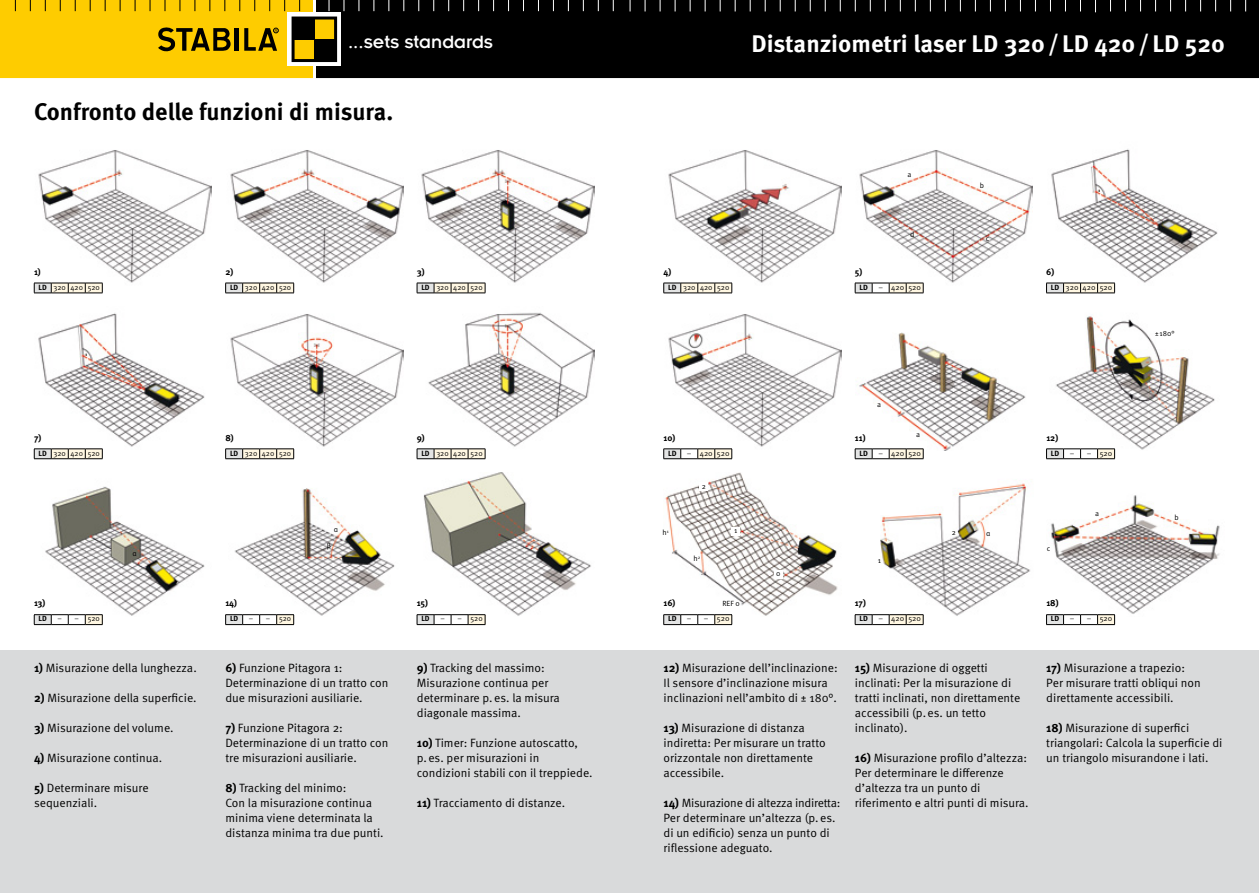
<style>
.page{position:relative;width:1259px;height:893px;background:#fff}
.page>*{position:absolute;margin:0;border:0;box-sizing:border-box;transform-origin:0 0}
.t1{font:700 24px "Meta Pro";color:#fff}
.t2{font:700 24px "Meta Pro";color:#000}
.t3{font:19.5px "Insignia";color:#fff}
.t4{font:12px/15px "Meta Pro";color:#000}
.t5{font:700 9px "Meta Pro";color:#000}
.t6{font:7.5px "Meta Pro";color:#000}
.t7{font:7.5px "Meta Pro";color:#000;scale:1.04 1}
.t8{font:700 7.5px "Meta Pro";color:#000}
.s1{font-weight:700}
</style>
<div class="page">
<svg style="left:312px;top:0;width:1px;height:78px"></svg>
<div style="left:316px;top:0;width:313px;height:78px;background:#000"></div>
<div style="left:0;top:0;width:312px;height:78px;background:#fecc00"></div>
<div style="left:288px;top:13px;width:53px;height:53px;background:linear-gradient(to right,#fff,#fff)"></div>
<div style="left:293px;top:39px;width:21px;height:22px;background:#fecc00"></div>
<div style="left:314px;top:18px;width:21px;height:21px;background:#fecc00"></div>
<div style="left:293px;top:18px;width:21px;height:21px;background:#000"></div>
<div style="left:314px;top:39px;width:21px;height:22px;background:#000"></div>
<div style="left:291px;top:17px;width:46px;height:45px;border:3px solid #000"></div>
<svg style="left:244px;top:28px;width:34px;height:23px"></svg>
<div style="left:234px;top:28px;width:5px;height:23px;background:#000"></div>
<svg style="left:158px;top:27px;width:73px;height:25px"></svg>
<div style="left:629px;top:0;width:630px;height:78px;background:#000"></div>
<svg style="left:1095px;top:0;width:1px;height:12px"></svg>
<div style="left:0;top:651px;width:1259px;height:242px;background:#d9dadb"></div>
<img style="left:1051px;top:495px;width:169px;height:122px">
<svg style="left:0;top:78px;width:1259px;height:1px"></svg>
<img style="left:665px;top:472px;width:173px;height:145px">
<img style="left:423px;top:472px;width:168px;height:144px">
<img style="left:234px;top:488px;width:161px;height:129px">
<img style="left:45px;top:486px;width:160px;height:130px">
<img style="left:1049px;top:314px;width:166px;height:137px">
<img style="left:856px;top:150px;width:176px;height:133px">
<img style="left:664px;top:314px;width:177px;height:137px">
<img style="left:880px;top:483px;width:151px;height:133px">
<img style="left:664px;top:150px;width:177px;height:136px">
<img style="left:418px;top:150px;width:176px;height:133px">
<img style="left:226px;top:150px;width:177px;height:136px">
<img style="left:35px;top:150px;width:177px;height:133px">
<img style="left:226px;top:314px;width:177px;height:137px">
<img style="left:35px;top:313px;width:170px;height:136px">
<img style="left:418px;top:312px;width:176px;height:137px">
<svg style="left:225px;top:449px;width:69px;height:10px"></svg>
<svg style="left:34px;top:283px;width:69px;height:11px"></svg>
<svg style="left:225px;top:283px;width:69px;height:11px"></svg>
<svg style="left:417px;top:283px;width:69px;height:11px"></svg>
<svg style="left:34px;top:449px;width:69px;height:10px"></svg>
<svg style="left:855px;top:283px;width:69px;height:11px"></svg>
<svg style="left:1046px;top:614px;width:69px;height:11px"></svg>
<svg style="left:855px;top:614px;width:69px;height:11px"></svg>
<svg style="left:663px;top:614px;width:69px;height:11px"></svg>
<svg style="left:417px;top:614px;width:69px;height:11px"></svg>
<svg style="left:225px;top:614px;width:69px;height:11px"></svg>
<svg style="left:34px;top:614px;width:69px;height:11px"></svg>
<svg style="left:663px;top:283px;width:69px;height:11px"></svg>
<img style="left:856px;top:332px;width:170px;height:119px">
<img style="left:1047px;top:149px;width:171px;height:137px">
<svg style="left:1046px;top:283px;width:69px;height:11px"></svg>
<svg style="left:663px;top:449px;width:69px;height:10px"></svg>
<svg style="left:855px;top:449px;width:69px;height:10px"></svg>
<svg style="left:417px;top:449px;width:69px;height:10px"></svg>
<div style="left:700px;top:483px;width:8px;height:8px;background:#fff"></div>
<div style="left:731px;top:527px;width:9px;height:8px;background:#fff"></div>
<div style="left:774px;top:571px;width:8px;height:8px;background:#fff"></div>
<svg style="left:1046px;top:449px;width:69px;height:10px"></svg>
<h2 class="t3" style="left:348px;top:32px;width:146px">...sets standards</h2>
<h1 class="t2" style="left:34px;top:97px;width:361px">Confronto delle funzioni di misura.</h1>
<h1 class="t1" style="left:751px;top:29px;width:475px">Distanziometri laser LD 320/ LD 420/ LD 520</h1>
<p class="t6" style="left:907px;top:170px;width:5px">a</p>
<p class="t6" style="left:910px;top:230px;width:6px">d</p>
<p class="t6" style="left:980px;top:181px;width:6px">b</p>
<p class="t6" style="left:985px;top:233px;width:5px">c</p>
<p class="t5" style="left:34px;top:266px;width:8px">1)</p>
<p class="t5" style="left:417px;top:266px;width:9px">3)</p>
<p class="t5" style="left:663px;top:266px;width:9px">4)</p>
<p class="t5" style="left:225px;top:266px;width:9px">2)</p>
<p class="t5" style="left:855px;top:266px;width:9px">5)</p>
<p class="t5" style="left:1046px;top:266px;width:10px">6)</p>
<p class="t6" style="left:39px;top:283px;width:63px"><span class="s1">LD</span> 320 420 520</p>
<p class="t6" style="left:230px;top:283px;width:63px"><span class="s1">LD</span> 320 420 520</p>
<p class="t6" style="left:421px;top:283px;width:63px"><span class="s1">LD</span> 320 420 520</p>
<p class="t6" style="left:668px;top:283px;width:63px"><span class="s1">LD</span> 320 420 520</p>
<p class="t8" style="left:859px;top:282px;width:10px">LD</p>
<p class="t7" style="left:878px;top:283px;width:43px">– 420 520</p>
<p class="t7" style="left:1050px;top:283px;width:61px"><span class="s1">LD</span> 320 420 520</p>
<p class="t6" style="left:877px;top:400px;width:5px">a</p>
<p class="t5" style="left:34px;top:432px;width:9px">7)</p>
<p class="t5" style="left:225px;top:432px;width:10px">8)</p>
<p class="t5" style="left:417px;top:432px;width:10px">9)</p>
<p class="t6" style="left:916px;top:430px;width:5px">a</p>
<p class="t5" style="left:663px;top:432px;width:13px">10)</p>
<p class="t5" style="left:855px;top:432px;width:12px">11)</p>
<p class="t5" style="left:1046px;top:432px;width:13px">12)</p>
<p class="t6" style="left:39px;top:448px;width:63px"><span class="s1">LD</span> 320 420 520</p>
<p class="t6" style="left:230px;top:448px;width:63px"><span class="s1">LD</span> 320 420 520</p>
<p class="t6" style="left:421px;top:448px;width:63px"><span class="s1">LD</span> 320 420 520</p>
<p class="t8" style="left:668px;top:448px;width:10px">LD</p>
<p class="t7" style="left:687px;top:448px;width:43px">– 420 520</p>
<p class="t8" style="left:859px;top:448px;width:10px">LD</p>
<p class="t7" style="left:878px;top:448px;width:43px">– 420 520</p>
<p class="t8" style="left:1050px;top:448px;width:10px">LD</p>
<p class="t7" style="left:1069px;top:448px;width:43px">– – 520</p>
<p class="t6" style="left:702px;top:482px;width:6px">2</p>
<p class="t6" style="left:1095px;top:509px;width:5px">a</p>
<p class="t5" style="left:34px;top:597px;width:13px">13)</p>
<p class="t6" style="left:132px;top:549px;width:6px">α</p>
<p class="t6" style="left:334px;top:524px;width:6px">α</p>
<p class="t6" style="left:327px;top:541px;width:6px">β</p>
<p class="t5" style="left:225px;top:597px;width:13px">14)</p>
<p class="t5" style="left:417px;top:597px;width:13px">15)</p>
<p class="t6" style="left:734px;top:526px;width:5px">1</p>
<p class="t6" style="left:662px;top:528px;width:8px">h<sup>1</sup></p>
<p class="t6" style="left:951px;top:527px;width:6px">2</p>
<p class="t6" style="left:693px;top:554px;width:8px">h<sup>2</sup></p>
<p class="t6" style="left:722px;top:599px;width:19px">REF 0</p>
<p class="t6" style="left:986px;top:529px;width:6px">α</p>
<p class="t6" style="left:1047px;top:544px;width:5px">c</p>
<p class="t6" style="left:878px;top:556px;width:5px">1</p>
<p class="t6" style="left:776px;top:569px;width:6px">0</p>
<p class="t5" style="left:663px;top:597px;width:13px">16)</p>
<p class="t5" style="left:855px;top:597px;width:13px">17)</p>
<p class="t5" style="left:1046px;top:597px;width:14px">18)</p>
<p class="t8" style="left:39px;top:614px;width:10px">LD</p>
<p class="t6" style="left:58px;top:614px;width:44px">– – 520</p>
<p class="t8" style="left:230px;top:614px;width:10px">LD</p>
<p class="t6" style="left:249px;top:614px;width:44px">– – 520</p>
<p class="t8" style="left:421px;top:614px;width:10px">LD</p>
<p class="t6" style="left:440px;top:614px;width:44px">– – 520</p>
<p class="t8" style="left:668px;top:614px;width:10px">LD</p>
<p class="t7" style="left:687px;top:614px;width:43px">– – 520</p>
<p class="t8" style="left:859px;top:614px;width:10px">LD</p>
<p class="t7" style="left:878px;top:614px;width:43px">– 420 520</p>
<p class="t8" style="left:1050px;top:614px;width:10px">LD</p>
<p class="t7" style="left:1069px;top:614px;width:43px">– – 520</p>
<p class="t6" style="left:1155px;top:329px;width:21px">± 180°</p>
<p class="t6" style="left:1174px;top:513px;width:6px">b</p>
<p class="t4" style="left:34px;top:661px;width:164px"><span class="s1">1)</span> Misurazione della lunghezza.</p>
<p class="t4" style="left:34px;top:691px;width:164px"><span class="s1">2)</span> Misurazione della superficie.</p>
<p class="t4" style="left:34px;top:721px;width:141px"><span class="s1">3)</span> Misurazione del volume.</p>
<p class="t4" style="left:34px;top:751px;width:130px"><span class="s1">4)</span> Misurazione continua.</p>
<p class="t4" style="left:34px;top:781px;width:116px"><span class="s1">5)</span> Determinare misure sequenziali.</p>
<p class="t4" style="left:225px;top:661px;width:165px"><span class="s1">6)</span> Funzione Pitagora 1:<br>Determinazione di un tratto con due misurazioni ausiliarie.</p>
<p class="t4" style="left:225px;top:721px;width:165px"><span class="s1">7)</span> Funzione Pitagora 2:<br>Determinazione di un tratto con tre misurazioni ausiliarie.</p>
<p class="t4" style="left:225px;top:781px;width:160px"><span class="s1">8)</span> Tracking del minimo:<br>Con la misurazione continua minima viene determinata la distanza minima tra due punti.</p>
<p class="t4" style="left:417px;top:661px;width:145px"><span class="s1">9)</span> Tracking del massimo:<br>Misurazione continua per determinare p.es. la misura diagonale massima.</p>
<p class="t4" style="left:417px;top:736px;width:177px"><span class="s1">10)</span> Timer: Funzione autoscatto, p.es. per misurazioni in condizioni stabili con il treppiede.</p>
<p class="t4" style="left:417px;top:796px;width:150px"><span class="s1">11)</span> Tracciamento di distanze.</p>
<p class="t4" style="left:663px;top:661px;width:176px"><span class="s1">12)</span> Misurazione dell’inclinazione:<br>Il sensore d’inclinazione misura inclinazioni nell’ambito di ± 180°.</p>
<p class="t4" style="left:663px;top:721px;width:164px"><span class="s1">13)</span> Misurazione di distanza indiretta: Per misurare un tratto orizzontale non direttamente accessibile.</p>
<p class="t4" style="left:663px;top:796px;width:178px"><span class="s1">14)</span> Misurazione di altezza indiretta:<br>Per determinare un’altezza (p.es. di un edificio) senza un punto di riflessione adeguato.</p>
<p class="t4" style="left:855px;top:661px;width:167px"><span class="s1">15)</span> Misurazione di oggetti inclinati: Per la misurazione di tratti inclinati, non direttamente accessibili (p.es. un tetto inclinato).</p>
<p class="t4" style="left:855px;top:751px;width:175px"><span class="s1">16)</span> Misurazione profilo d’altezza:<br>Per determinare le differenze d’altezza tra un punto di riferimento e altri punti di misura.</p>
<p class="t4" style="left:1046px;top:661px;width:156px"><span class="s1">17)</span> Misurazione a trapezio:<br>Per misurare tratti obliqui non direttamente accessibili.</p>
<p class="t4" style="left:1046px;top:721px;width:178px"><span class="s1">18)</span> Misurazione di superfici triangolari: Calcola la superficie di un triangolo misurandone i lati.</p>
</div>
